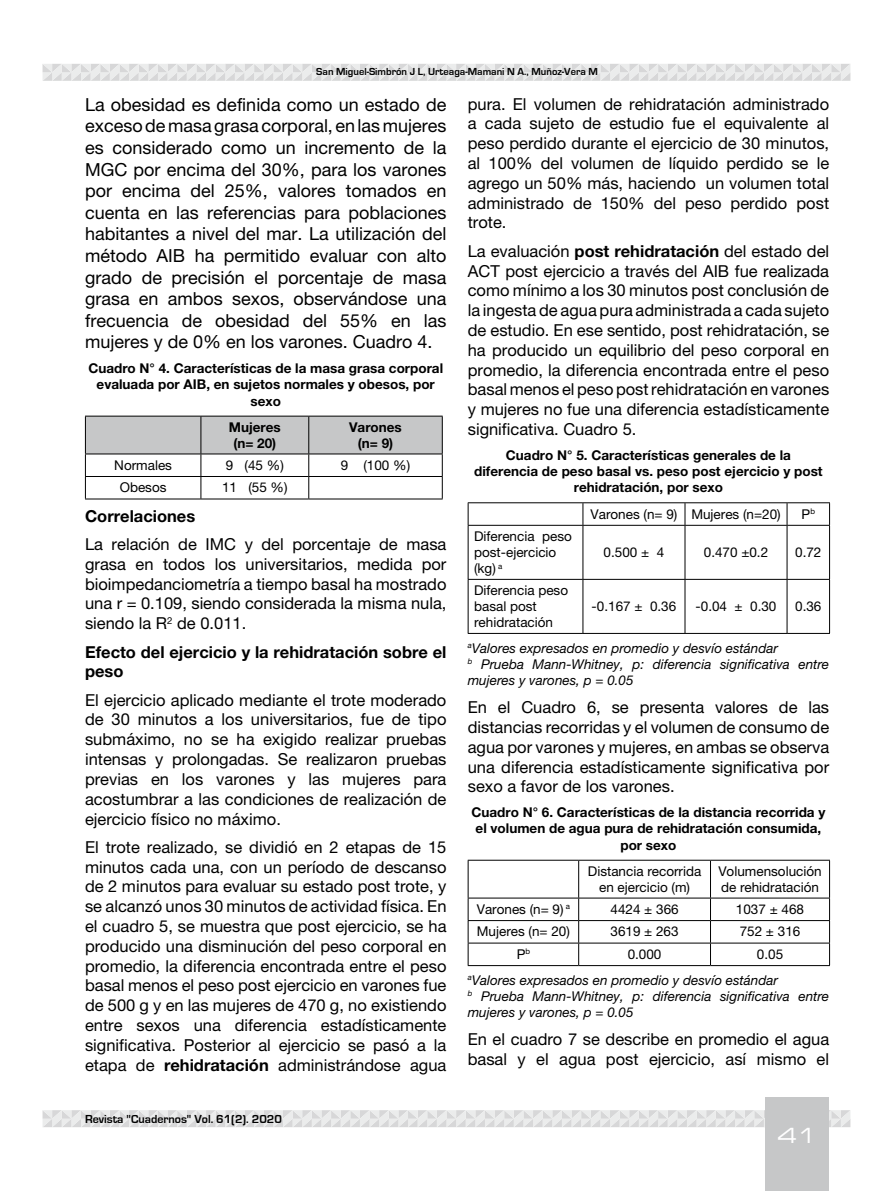
<style>
.page{position:relative;width:893px;height:1191px;background:#fff}
.page>*{position:absolute;margin:0;border:0;box-sizing:border-box;transform-origin:0 0}
.t1{font:21px "Eurostile LT Std Ex 2";color:#fff}
.t2{font:18px/21.6px "Helvetica Neue LT Std";color:#000;text-align:justify}
.t3{font:16.5px/19.8px "Helvetica Neue LT Std";color:#000;text-align:justify}
.t4{font:700 16.5px/19.8px "Helvetica Neue LT Std";color:#000}
.t5{font:700 13.5px/16.2px "Helvetica Neue LT Std";color:#000;text-align:center}
.t6{font:13.5px/16.2px "Helvetica Neue LT Std";color:#000}
.t7{font:italic 13.5px/16.2px "Helvetica Neue LT Std";color:#000}
.t8{font:700 12px "Eurostile";color:#000}
.t9{font:700 10.5px "Eurostile";color:#000}
.s1{font-weight:700}
.s2{font-style:normal}
</style>
<div class="page">
<svg style="left:43px;top:64px;width:807px;height:17px;background:#e2e3e3"></svg>
<svg style="left:43px;top:1110px;width:807px;height:17px;background:#e2e3e3"></svg>
<div style="left:765px;top:1097px;width:64px;height:94px;background:#c6c7c8"></div>
<svg style="left:85px;top:416px;width:358px;height:82px"></svg>
<hr style="left:85px;top:498px;width:116px;height:1px;background:#000">
<hr style="left:201px;top:498px;width:108px;height:1px;background:#000">
<hr style="left:309px;top:498px;width:134px;height:1px;background:#000">
<hr style="left:468px;top:502px;width:115px;height:1px;background:#000">
<svg style="left:468px;top:503px;width:1px;height:22px"></svg>
<hr style="left:583px;top:502px;width:102px;height:1px;background:#000">
<svg style="left:583px;top:503px;width:1px;height:22px"></svg>
<hr style="left:685px;top:502px;width:102px;height:1px;background:#000">
<svg style="left:685px;top:503px;width:1px;height:22px"></svg>
<hr style="left:787px;top:502px;width:43px;height:1px;background:#000">
<svg style="left:787px;top:503px;width:1px;height:22px"></svg>
<svg style="left:829px;top:503px;width:1px;height:22px"></svg>
<hr style="left:468px;top:525px;width:115px;height:1px;background:#000">
<hr style="left:468px;top:525px;width:1px;height:54px;background:#000">
<hr style="left:583px;top:525px;width:102px;height:1px;background:#000">
<hr style="left:583px;top:525px;width:1px;height:54px;background:#000">
<hr style="left:685px;top:525px;width:102px;height:1px;background:#000">
<hr style="left:685px;top:525px;width:1px;height:54px;background:#000">
<hr style="left:787px;top:525px;width:43px;height:1px;background:#000">
<hr style="left:787px;top:525px;width:1px;height:54px;background:#000">
<hr style="left:829px;top:525px;width:1px;height:54px;background:#000">
<hr style="left:468px;top:579px;width:115px;height:1px;background:#000">
<hr style="left:468px;top:580px;width:1px;height:53px;background:#000">
<hr style="left:583px;top:579px;width:102px;height:1px;background:#000">
<hr style="left:583px;top:580px;width:1px;height:53px;background:#000">
<hr style="left:685px;top:579px;width:102px;height:1px;background:#000">
<hr style="left:685px;top:580px;width:1px;height:53px;background:#000">
<hr style="left:787px;top:579px;width:43px;height:1px;background:#000">
<hr style="left:787px;top:580px;width:1px;height:53px;background:#000">
<hr style="left:829px;top:580px;width:1px;height:53px;background:#000">
<hr style="left:468px;top:633px;width:115px;height:1px;background:#000">
<hr style="left:583px;top:633px;width:102px;height:1px;background:#000">
<hr style="left:685px;top:633px;width:102px;height:1px;background:#000">
<hr style="left:787px;top:633px;width:43px;height:1px;background:#000">
<hr style="left:468px;top:860px;width:111px;height:1px;background:#000">
<hr style="left:468px;top:860px;width:1px;height:37px;background:#000">
<hr style="left:579px;top:860px;width:131px;height:1px;background:#000">
<hr style="left:578px;top:860px;width:1px;height:37px;background:#000">
<hr style="left:710px;top:860px;width:120px;height:1px;background:#000">
<hr style="left:710px;top:860px;width:1px;height:37px;background:#000">
<hr style="left:829px;top:860px;width:1px;height:37px;background:#000">
<hr style="left:468px;top:897px;width:111px;height:1px;background:#000">
<hr style="left:579px;top:897px;width:131px;height:1px;background:#000">
<hr style="left:710px;top:897px;width:120px;height:1px;background:#000">
<hr style="left:468px;top:920px;width:111px;height:1px;background:#000">
<hr style="left:579px;top:920px;width:131px;height:1px;background:#000">
<hr style="left:710px;top:920px;width:120px;height:1px;background:#000">
<hr style="left:468px;top:942px;width:111px;height:1px;background:#000">
<svg style="left:468px;top:898px;width:1px;height:67px"></svg>
<hr style="left:579px;top:942px;width:131px;height:1px;background:#000">
<svg style="left:578px;top:898px;width:1px;height:67px"></svg>
<hr style="left:710px;top:942px;width:120px;height:1px;background:#000">
<svg style="left:710px;top:898px;width:1px;height:67px"></svg>
<svg style="left:829px;top:898px;width:1px;height:67px"></svg>
<hr style="left:468px;top:965px;width:111px;height:1px;background:#000">
<hr style="left:579px;top:965px;width:131px;height:1px;background:#000">
<hr style="left:710px;top:965px;width:120px;height:1px;background:#000">
<p class="t9" style="left:316px;top:66px;width:283px">San Miguel-Simbrón J L, Urteaga-Mamani N A., Muñoz-Vera M</p>
<p class="t2" style="left:85px;top:93px;width:363px">La obesidad es definida como un estado de exceso de masa grasa corporal, en las mujeres es considerado como un incremento de la MGC por encima del 30%, para los varones por encima del 25%, valores tomados en cuenta en las referencias para poblaciones habitantes a nivel del mar. La utilización del método AIB ha permitido evaluar con alto grado de precisión el porcentaje de masa grasa en ambos sexos, observándose una frecuencia de obesidad del 55% en las mujeres y de 0% en los varones. Cuadro 4.</p>
<p class="t5" style="left:88px;top:360px;width:356px">Cuadro N° 4. Características de la masa grasa corporal evaluada por AIB, en sujetos normales y obesos, por sexo</p>
<p class="t5" style="left:229px;top:418px;width:54px">Mujeres (n= 20)</p>
<p class="t5" style="left:349px;top:418px;width:54px">Varones (n= 9)</p>
<p class="t6" style="left:114px;top:456px;width:59px">Normales</p>
<p class="t6" style="left:226px;top:456px;width:60px">9 (45 %)</p>
<p class="t6" style="left:341px;top:456px;width:71px">9 (100 %)</p>
<p class="t6" style="left:120px;top:479px;width:48px">Obesos</p>
<p class="t6" style="left:222px;top:479px;width:67px">11 (55 %)</p>
<p class="t4" style="left:85px;top:505px;width:112px">Correlaciones</p>
<p class="t3" style="left:85px;top:534px;width:363px">La relación de IMC y del porcentaje de masa grasa en todos los universitarios, medida por bioimpedanciometría a tiempo basal ha mostrado una r = 0.109, siendo considerada la misma nula, siendo la R<sup>2</sup> de 0.011.</p>
<p class="t4" style="left:85px;top:641px;width:363px">Efecto del ejercicio y la rehidratación sobre el peso</p>
<p class="t3" style="left:85px;top:689px;width:363px">El ejercicio aplicado mediante el trote moderado de 30 minutos a los universitarios, fue de tipo submáximo, no se ha exigido realizar pruebas intensas y prolongadas. Se realizaron pruebas previas en los varones y las mujeres para acostumbrar a las condiciones de realización de ejercicio físico no máximo.</p>
<p class="t3" style="left:85px;top:837px;width:363px">El trote realizado, se dividió en 2 etapas de 15 minutos cada una, con un período de descanso de 2 minutos para evaluar su estado post trote, y se alcanzó unos 30 minutos de actividad física. En el cuadro 5, se muestra que post ejercicio, se ha producido una disminución del peso corporal en promedio, la diferencia encontrada entre el peso basal menos el peso post ejercicio en varones fue de 500 g y en las mujeres de 470 g, no existiendo entre sexos una diferencia estadísticamente significativa. Posterior al ejercicio se pasó a la etapa de <span class="s1">rehidratación</span> administrándose agua</p>
<p class="t3" style="left:468px;top:94px;width:363px">pura. El volumen de rehidratación administrado a cada sujeto de estudio fue el equivalente al peso perdido durante el ejercicio de 30 minutos, al 100% del volumen de líquido perdido se le agrego un 50% más, haciendo un volumen total administrado de 150% del peso perdido post trote.</p>
<p class="t3" style="left:468px;top:241px;width:363px">La evaluación <span class="s1">post rehidratación</span> del estado del ACT post ejercicio a través del AIB fue realizada como mínimo a los 30 minutos post conclusión de la ingesta de agua pura administrada a cada sujeto de estudio. En ese sentido, post rehidratación, se ha producido un equilibrio del peso corporal en promedio, la diferencia encontrada entre el peso basal menos el peso post rehidratación en varones y mujeres no fue una diferencia estadísticamente significativa. Cuadro 5.</p>
<p class="t5" style="left:474px;top:446px;width:350px">Cuadro N° 5. Características generales de la diferencia de peso basal vs. peso post ejercicio y post rehidratación, por sexo</p>
<p class="t6" style="left:590px;top:506px;width:192px">Varones (n= 9) Mujeres (n=20)</p>
<p class="t6" style="left:802px;top:506px;width:15px">P<sup>b</sup></p>
<p class="t6" style="left:474px;top:528px;width:99px">Diferencia peso post-ejercicio (kg) <sup>a</sup></p>
<p class="t6" style="left:604px;top:544px;width:62px">0.500 ± 4</p>
<p class="t6" style="left:704px;top:544px;width:66px">0.470 ±0.2</p>
<p class="t6" style="left:795px;top:544px;width:28px">0.72</p>
<p class="t6" style="left:474px;top:582px;width:96px">Diferencia peso basal post rehidratación</p>
<p class="t6" style="left:592px;top:598px;width:86px">-0.167 ± 0.36</p>
<p class="t6" style="left:696px;top:598px;width:82px">-0.04 ± 0.30</p>
<p class="t6" style="left:795px;top:598px;width:28px">0.36</p>
<p class="t7" style="left:468px;top:639px;width:363px"><sup>a</sup>Valores expresados en promedio y desvío estándar<br><sup>b</sup> Prueba Mann-Whitney, p: diferencia significativa entre mujeres y varones, p = 0.05</p>
<p class="t3" style="left:468px;top:697px;width:363px">En el Cuadro 6, se presenta valores de las distancias recorridas y el volumen de consumo de agua por varones y mujeres, en ambas se observa una diferencia estadísticamente significativa por sexo a favor de los varones.</p>
<p class="t5" style="left:472px;top:804px;width:355px">Cuadro N° 6. Características de la distancia recorrida y el volumen de agua pura de rehidratación consumida, por sexo</p>
<p class="t6" style="left:588px;top:862px;width:115px;text-align:center">Distancia recorrida en ejercicio (m)</p>
<p class="t6" style="left:718px;top:862px;width:105px">Volumensolución de rehidratación</p>
<p class="t6" style="left:477px;top:900px;width:95px">Varones (n= 9) <sup>a</sup></p>
<p class="t6" style="left:610px;top:900px;width:70px">4424 ± 366</p>
<p class="t6" style="left:736px;top:900px;width:70px">1037 ± 468</p>
<p class="t6" style="left:477px;top:923px;width:95px">Mujeres (n= 20)</p>
<p class="t6" style="left:610px;top:923px;width:70px">3619 ± 263</p>
<p class="t6" style="left:740px;top:923px;width:62px">752 ± 316</p>
<p class="t6" style="left:517px;top:945px;width:15px">P<sup>b</sup></p>
<p class="t6" style="left:628px;top:945px;width:35px">0.000</p>
<p class="t7" style="left:468px;top:940px;width:317px;line-height:26px;text-indent:289px"><span class="s2">0.05 </span><sup>a</sup>Valores expresados en promedio y desvío estándar</p>
<p class="t7" style="left:468px;top:987px;width:363px"><sup>b</sup> Prueba Mann-Whitney, p: diferencia significativa entre mujeres y varones, p = 0.05</p>
<p class="t3" style="left:468px;top:1029px;width:363px">En el cuadro 7 se describe en promedio el agua basal y el agua post ejercicio, así mismo el</p>
<p class="t8" style="left:85px;top:1112px;width:198px">Revista "Cuadernos" Vol. 61(2). 2020</p>
<p class="t1" style="left:777px;top:1121px;width:42px">41</p>
</div>
